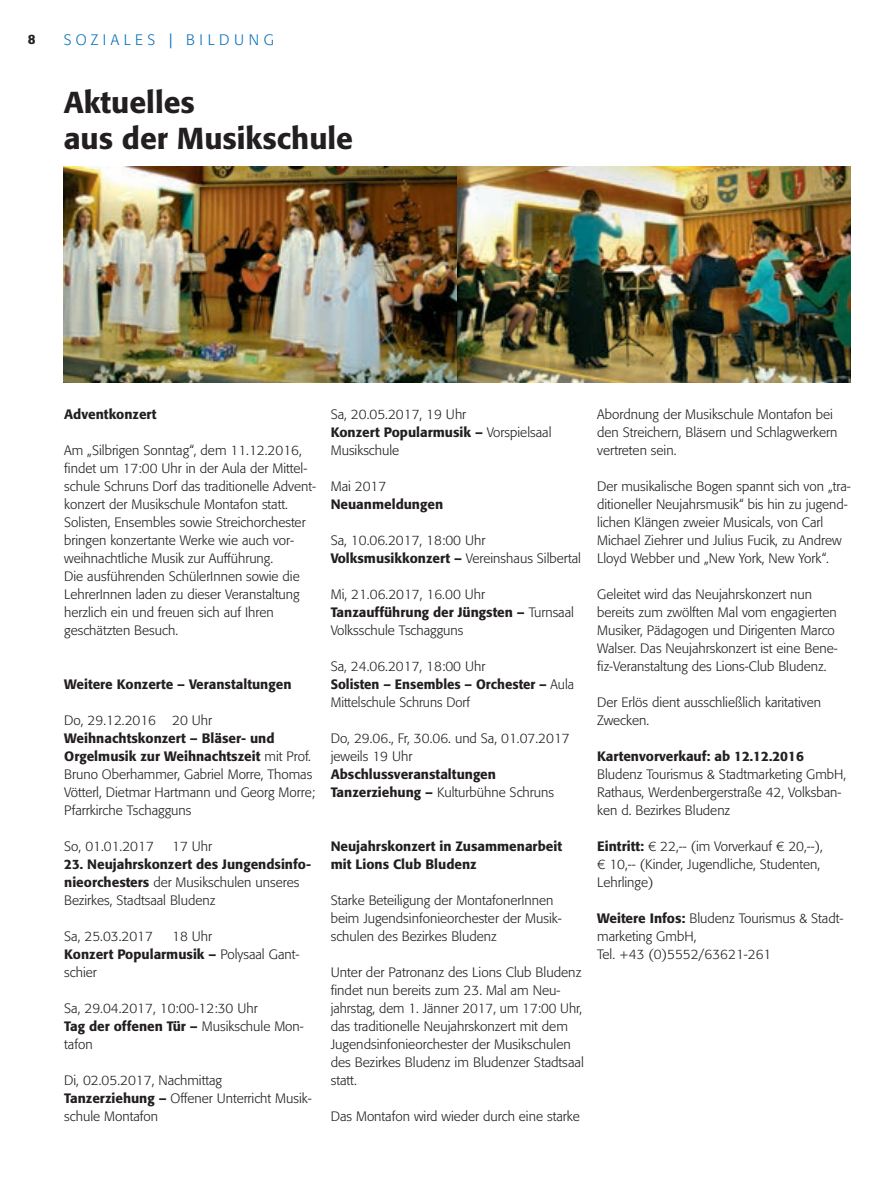
<style>
.page{position:relative;width:893px;height:1191px;background:#fff}
.page>*{position:absolute;margin:0;border:0;box-sizing:border-box;transform-origin:0 0}
.t1{font:500 30px/36px "Formata";color:#231f20}
.t2{font:300 15px "Formata";letter-spacing:.3em;color:#0970b9}
.t3{font:300 13.5px/18px "Formata";color:#231f20}
.t4{font:500 13.5px/18px "Formata";color:#231f20}
.s1{font-weight:500}
.s2{font-weight:300}
</style>
<div class="page">
<img style="left:64px;top:167px;width:787px;height:216px">
<p class="t4" style="left:28px;top:30px;width:9px">8</p>
<p class="t2" style="left:64px;top:31px;width:212px">SOZIALES | BILDUNG</p>
<h1 class="t1" style="left:64px;top:84px;width:291px">Aktuelles<br>aus der Musikschule</h1>
<p class="t4" style="left:64px;top:405px;width:94px">Adventkonzert</p>
<p class="t3" style="left:64px;top:441px;width:253px">Am „Silbrigen Sonntag“, dem 11.12.2016, findet um 17:00 Uhr in der Aula der Mittel&shy;schule Schruns Dorf das traditionelle Advent&shy;konzert der Musikschule Montafon statt.<br>Solisten, Ensembles sowie Streichorchester bringen konzertante Werke wie auch vor&shy;weihnachtliche Musik zur Aufführung.<br>Die ausführenden SchülerInnen sowie die LehrerInnen laden zu dieser Veranstaltung herzlich ein und freuen sich auf Ihren geschätzten Besuch.</p>
<p class="t4" style="left:64px;top:675px;width:229px">Weitere Konzerte – Veranstaltungen</p>
<p class="t3" style="left:64px;top:711px;width:149px">Do, 29.12.2016 20 Uhr</p>
<p class="t3" style="left:64px;top:729px;width:252px"><span class="s1">Weihnachtskonzert – Bläser- und Orgelmusik zur Weihnachtszeit</span> mit Prof.<br>Bruno Oberhammer, Gabriel Morre, Thomas Vötterl, Dietmar Hartmann und Georg Morre; Pfarrkirche Tschagguns</p>
<p class="t3" style="left:64px;top:837px;width:91px">So, 01.01.2017</p>
<p class="t3" style="left:172px;top:837px;width:41px">17 Uhr</p>
<p class="t4" style="left:64px;top:855px;width:248px">23. Neujahrskonzert des Jungendsinfo&shy;nieorchesters <span class="s2">der Musikschulen unseres<br>Bezirkes, Stadtsaal Bludenz</span></p>
<p class="t3" style="left:64px;top:927px;width:90px">Sa, 25.03.2017</p>
<p class="t3" style="left:64px;top:927px;width:237px;text-indent:108px">18 Uhr<br><span class="s1">Konzert Popularmusik –</span> Polysaal Gant&shy;schier</p>
<p class="t3" style="left:64px;top:999px;width:241px">Sa, 29.04.2017, 10:00-12:30 Uhr<br><span class="s1">Tag der offenen Tür –</span> Musikschule Mon&shy;tafon</p>
<p class="t3" style="left:64px;top:1071px;width:249px">Di, 02.05.2017, Nachmittag<br><span class="s1">Tanzerziehung –</span> Offener Unterricht Musik&shy;schule Montafon</p>
<p class="t3" style="left:331px;top:405px;width:222px">Sa, 20.05.2017, 19 Uhr<br><span class="s1">Konzert Popularmusik –</span> Vorspielsaal<br>Musikschule</p>
<p class="t3" style="left:331px;top:477px;width:57px">Mai 2017</p>
<p class="t4" style="left:331px;top:495px;width:114px">Neuanmeldungen</p>
<p class="t3" style="left:331px;top:531px;width:252px">Sa, 10.06.2017, 18:00 Uhr<br><span class="s1">Volksmusikkonzert –</span> Vereinshaus Silbertal</p>
<p class="t3" style="left:331px;top:585px;width:245px">Mi, 21.06.2017, 16.00 Uhr<br><span class="s1">Tanzaufführung der Jüngsten –</span> Turnsaal<br>Volksschule Tschagguns</p>
<p class="t3" style="left:331px;top:657px;width:245px">Sa, 24.06.2017, 18:00 Uhr<br><span class="s1">Solisten – Ensembles – Orchester –</span> Aula<br>Mittelschule Schruns Dorf</p>
<p class="t3" style="left:331px;top:729px;width:241px">Do, 29.06., Fr, 30.06. und Sa, 01.07.2017 jeweils 19 Uhr</p>
<p class="t4" style="left:331px;top:765px;width:225px">Abschlussveranstaltungen<br>Tanzerziehung – <span class="s2">Kulturbühne Schruns</span></p>
<p class="t4" style="left:331px;top:837px;width:233px">Neujahrskonzert in Zusammenarbeit mit Lions Club Bludenz</p>
<p class="t3" style="left:331px;top:891px;width:232px">Starke Beteiligung der MontafonerInnen beim Jugendsinfonieorchester der Musik&shy;schulen des Bezirkes Bludenz</p>
<p class="t3" style="left:331px;top:963px;width:255px">Unter der Patronanz des Lions Club Bludenz findet nun bereits zum 23. Mal am Neu&shy;jahrstag, dem 1. Jänner 2017, um 17:00 Uhr, das traditionelle Neujahrskonzert mit dem Jugendsinfonieorchester der Musikschulen des Bezirkes Bludenz im Bludenzer Stadtsaal statt.</p>
<p class="t3" style="left:331px;top:1107px;width:250px">Das Montafon wird wieder durch eine starke</p>
<p class="t3" style="left:597px;top:405px;width:242px">Abordnung der Musikschule Montafon bei den Streichern, Bläsern und Schlagwerkern vertreten sein.</p>
<p class="t3" style="left:597px;top:477px;width:255px">Der musikalische Bogen spannt sich von „tra&shy;ditioneller Neujahrsmusik“ bis hin zu jugend&shy;lichen Klängen zweier Musicals, von Carl Michael Ziehrer und Julius Fucik, zu Andrew Lloyd Webber und „New York, New York“.</p>
<p class="t3" style="left:597px;top:585px;width:242px">Geleitet wird das Neujahrskonzert nun bereits zum zwölften Mal vom engagierten Musiker, Pädagogen und Dirigenten Marco Walser. Das Neujahrskonzert ist eine Bene&shy;fiz-Veranstaltung des Lions-Club Bludenz.</p>
<p class="t3" style="left:597px;top:693px;width:225px">Der Erlös dient ausschließlich karitativen<br>Zwecken.</p>
<p class="t4" style="left:597px;top:747px;width:208px">Kartenvorverkauf: ab 12.12.2016</p>
<p class="t3" style="left:597px;top:765px;width:251px">Bludenz Tourismus &amp; Stadtmarketing GmbH,<br>Rathaus, Werdenbergerstraße 42, Volksban&shy;ken d. Bezirkes Bludenz</p>
<p class="t3" style="left:597px;top:837px;width:227px"><span class="s1">Eintritt:</span> € 22,-- (im Vorverkauf € 20,--), € 10,-- (Kinder, Jugendliche, Studenten,<br>Lehrlinge)</p>
<p class="t3" style="left:597px;top:909px;width:248px"><span class="s1">Weitere Infos:</span> Bludenz Tourismus &amp; Stadt&shy;marketing GmbH,<br>Tel. +43 (0)5552/63621-261</p>
</div>
